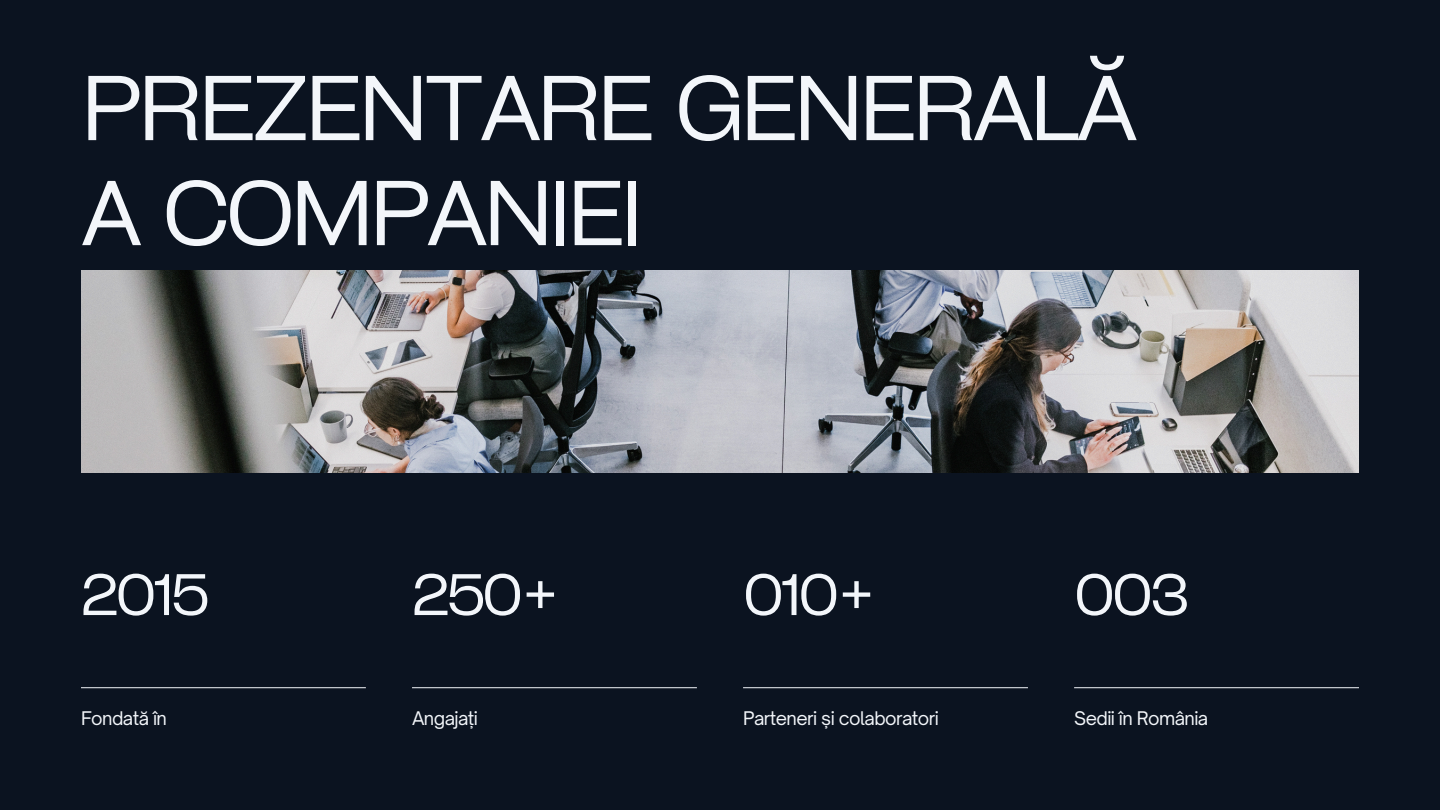
<style>
.page{position:relative;width:1440px;height:810px;background:#0b1320}
.page>*{position:absolute;margin:0;border:0;box-sizing:border-box;transform-origin:0 0}
.t1{font:88px/105px "Cy Grotesk Key";letter-spacing:-.05em;color:#f3f6fa}
.t2{font:56px "Cy Grotesk Key";letter-spacing:-.05em;color:#f3f6fa}
.t3{font:18px "Open Sauce One";letter-spacing:-.03em;color:#f3f6fa}
</style>
<div class="page">
<hr style="left:81px;top:687px;width:285px;height:1px;background:#f3f6fa">
<hr style="left:412px;top:687px;width:285px;height:1px;background:#f3f6fa">
<hr style="left:743px;top:687px;width:285px;height:1px;background:#f3f6fa">
<hr style="left:1074px;top:687px;width:285px;height:1px;background:#f3f6fa">
<img style="left:81px;top:270px;width:1278px;height:203px">
<p class="t1" style="left:81px;top:52px;width:1058px">PREZENTARE GENERALĂ<br>A COMPANIEI</p>
<h2 class="t2" style="left:81px;top:559px;width:130px">2015</h2>
<h2 class="t2" style="left:412px;top:559px;width:150px">250+</h2>
<p class="t2" style="left:743px;top:559px;width:135px">010+</p>
<p class="t2" style="left:1074px;top:559px;width:116px">003</p>
<h1 class="t3" style="left:81px;top:707px;width:87px">Fondată în</h1>
<p class="t3" style="left:412px;top:707px;width:67px">Angajați</p>
<h2 class="t3" style="left:743px;top:707px;width:197px">Parteneri și colaboratori</h2>
<h2 class="t3" style="left:1074px;top:707px;width:136px">Sedii în România</h2>
</div>
